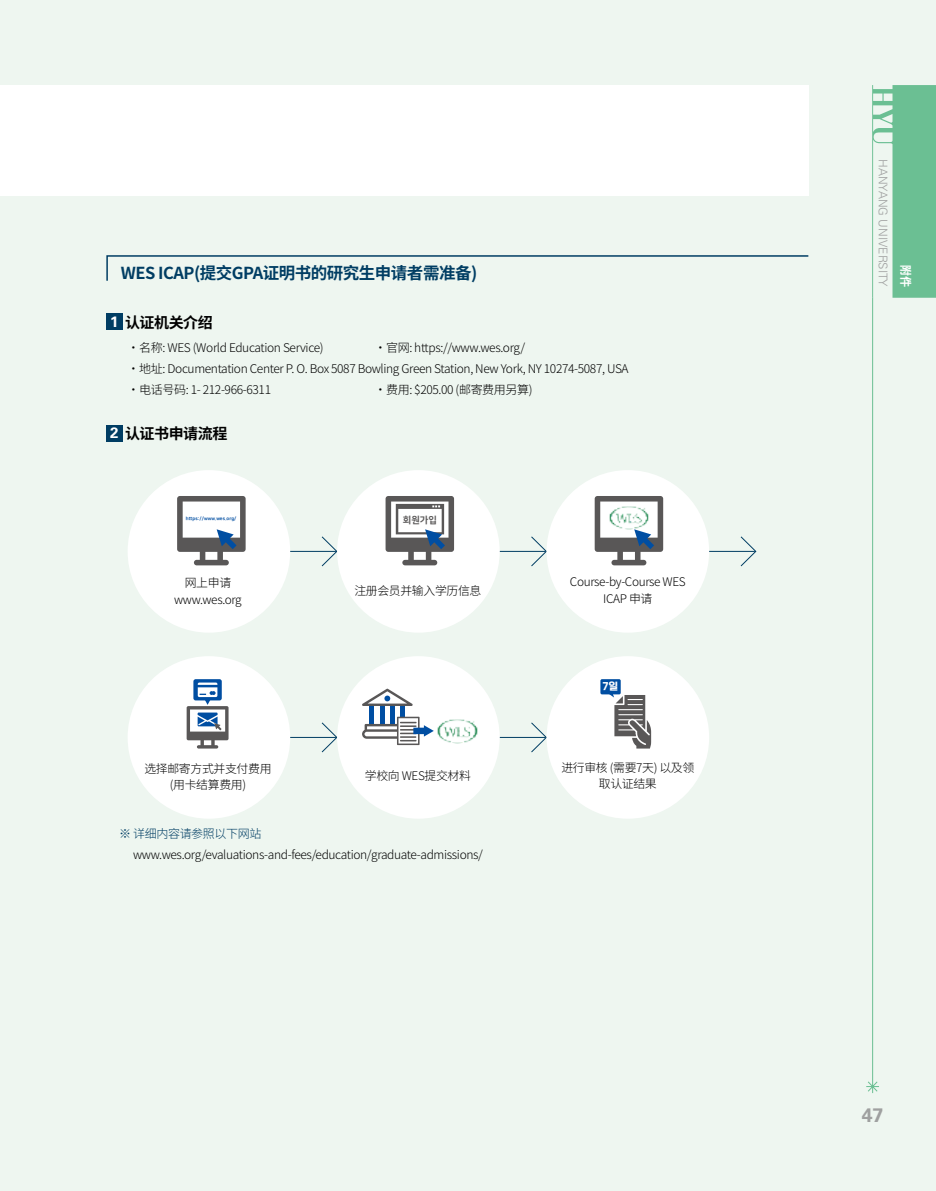
<style>
.page{position:relative;width:936px;height:1191px;background:#fff}
.page>*{position:absolute;margin:0;border:0;box-sizing:border-box;transform-origin:0 0}
.t1{font:700 19.5px "Univers LT Std";color:#9fa0a0}
.t2{font:700 16.5px "Noto Sans SC";letter-spacing:-.03em;color:#003d63}
.t3{font:700 15px "Noto Sans SC";letter-spacing:-.03em;color:#000}
.t4{font:300 12px "Noto Sans SC";letter-spacing:-.03em;color:#000}
.t5{font:300 12px "Univers LT Std";color:#9fa0a0}
.t6{font:300 12px "Noto Sans SC";letter-spacing:-.03em;color:#003d63}
.t7{font:12px "SD Gothic Neoa g Bd";color:#fff}
.t8{font:300 11.85px/16.4px "Noto Sans SC";letter-spacing:-.03em;color:#000;text-align:center}
.t9{font:9.6px "KOHI Baeum";color:#fff}
.t10{font:9.3px "Nanum Square OTFEB";color:#595757}
.t11{font:4.65px "Nanum Square OTFEB";color:#004ea2}
.s1{font-family:"Univers LT Std";color:#fff}
</style>
<div class="page">
<div style="left:0;top:0;width:935px;height:1191px;background:#eef6f0"></div>
<svg style="left:106px;top:255px;width:703px;height:26px"></svg>
<div style="left:106px;top:314px;width:16px;height:16px;background:#003d63"></div>
<div style="left:106px;top:425px;width:16px;height:16px;background:#003d63"></div>
<svg style="left:321px;top:536px;width:16px;height:31px"></svg>
<hr style="left:290px;top:551px;width:46px;height:1px;background:#003d63">
<svg style="left:530px;top:536px;width:16px;height:31px"></svg>
<hr style="left:499px;top:551px;width:46px;height:1px;background:#003d63">
<svg style="left:740px;top:536px;width:16px;height:31px"></svg>
<hr style="left:709px;top:551px;width:45px;height:1px;background:#003d63">
<div style="left:128px;top:470px;width:162px;height:162px;background:#fff;border-radius:81px"></div>
<svg style="left:177px;top:496px;width:68px;height:69px"></svg>
<div style="left:337px;top:470px;width:162px;height:162px;background:#fff;border-radius:81px"></div>
<svg style="left:385px;top:496px;width:69px;height:69px"></svg>
<div style="left:546px;top:470px;width:163px;height:162px;background:#fff;border-radius:81px"></div>
<svg style="left:594px;top:496px;width:69px;height:69px"></svg>
<img style="left:608px;top:505px;width:41px;height:24px">
<svg style="left:321px;top:722px;width:16px;height:31px"></svg>
<hr style="left:290px;top:737px;width:46px;height:1px;background:#003d63">
<svg style="left:530px;top:722px;width:16px;height:31px"></svg>
<hr style="left:499px;top:737px;width:46px;height:1px;background:#003d63">
<div style="left:128px;top:656px;width:162px;height:162px;background:#fff;border-radius:81px"></div>
<div style="left:193px;top:679px;width:29px;height:21px;background:#004ea2;border-radius:2px"></div>
<svg style="left:187px;top:682px;width:41px;height:66px"></svg>
<div style="left:337px;top:656px;width:162px;height:162px;background:#fff;border-radius:81px"></div>
<div style="left:369px;top:705px;width:5px;height:20px;background:#004ea2"></div>
<hr style="left:380px;top:705px;width:4px;height:20px;background:#004ea2">
<div style="left:390px;top:705px;width:5px;height:20px;background:#004ea2"></div>
<div style="left:400px;top:705px;width:5px;height:20px;background:#004ea2"></div>
<svg style="left:362px;top:688px;width:50px;height:18px"></svg>
<svg style="left:362px;top:716px;width:72px;height:29px"></svg>
<img style="left:437px;top:719px;width:41px;height:24px">
<div style="left:546px;top:656px;width:163px;height:162px;background:#fff;border-radius:81px"></div>
<div style="left:600px;top:679px;width:20px;height:15px;background:#004ea2;border-radius:2px"></div>
<svg style="left:608px;top:693px;width:43px;height:55px"></svg>
<div style="left:0;top:85px;width:808px;height:111px;background:#fff"></div>
<svg style="left:866px;top:85px;width:69px;height:1008px"></svg>
<h2 class="t2" style="left:121px;top:263px;width:358px">WES ICAP(提交GPA证明书的研究生申请者需准备)</h2>
<p class="t3" style="left:110px;top:313px;width:104px"><span class="s1">1</span> 认证机关介绍</p>
<p class="t4" style="left:128px;top:341px;width:226px">• 名称: WES (World Education Service) •</p>
<p class="t4" style="left:386px;top:341px;width:141px">官网: https://www.wes.org/</p>
<p class="t4" style="left:128px;top:362px;width:502px">• 地址: Documentation Center P. O. Box 5087 Bowling Green Station, New York, NY 10274-5087, USA</p>
<p class="t4" style="left:128px;top:383px;width:145px">• 电话号码: 1- 212-966-6311</p>
<p class="t4" style="left:374px;top:383px;width:160px">• 费用: $205.00 (邮寄费用另算)</p>
<p class="t3" style="left:110px;top:425px;width:119px"><span class="s1">2</span> 认证书申请流程</p>
<p class="t11" style="left:186px;top:516px;width:52px">https://www.wes.org/</p>
<p class="t10" style="left:403px;top:515px;width:36px">회원가입</p>
<p class="t8" style="left:174px;top:575px;width:69px">网上申请www.wes.org</p>
<p class="t8" style="left:354px;top:582px;width:129px">注册会员并输入学历信息</p>
<p class="t8" style="left:570px;top:574px;width:117px">Course-by-Course WES<br>ICAP 申请</p>
<p class="t9" style="left:603px;top:680px;width:17px">7일</p>
<p class="t8" style="left:144px;top:760px;width:129px">选择邮寄方式并支付费用(用卡结算费用)</p>
<p class="t8" style="left:365px;top:767px;width:108px">学校向 WES提交材料</p>
<p class="t8" style="left:561px;top:759px;width:134px">进行审核 (需要7天) 以及领取认证结果</p>
<p class="t6" style="left:119px;top:827px;width:144px">※ 详细内容请参照以下网站</p>
<p class="t4" style="left:133px;top:848px;width:351px">www.wes.org/evaluations-and-fees/education/graduate-admissions/</p>
<p class="t5" style="left:890px;top:159px;width:129px;rotate:90deg">HANYANG UNIVERSITY</p>
<p class="t7" style="left:911px;top:265px;width:23px;rotate:90deg">附件</p>
<h1 class="t1" style="left:861px;top:1103px;width:23px">47</h1>
</div>
